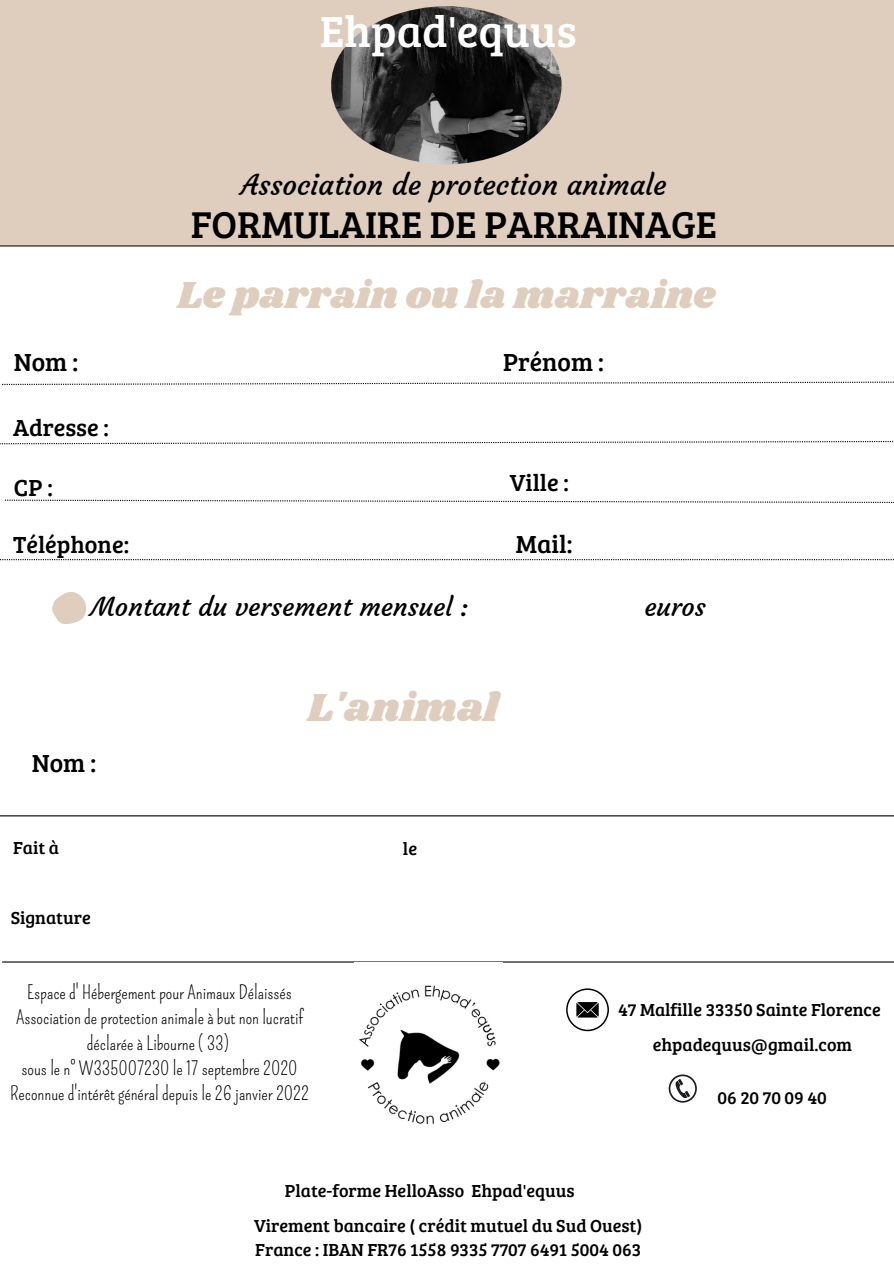
<style>
.page{position:relative;width:894px;height:1264px;background:#fff}
.page>*{position:absolute;margin:0;border:0;box-sizing:border-box;transform-origin:0 0}
.t1{font:44.85px "Bree Serif";color:#fff}
.t2{font:40.5px "Shrikhand";color:#dfcdbd}
.t3{font:39px "Shrikhand";color:#dfcdbd}
.t4{font:38.55px "Bree Serif";color:#000}
.t5{font:28.5px "Courgette";color:#000}
.t6{font:25.95px "Courgette";color:#000}
.t7{font:25.5px "Bree Serif";color:#000}
.t8{font:24px "Bree Serif";color:#000}
.t9{font:18.6px "Pompiere";color:#000}
.t10{font:18.15px "Bree Serif";color:#000}
.t11{font:18px "Bree Serif";color:#000}
</style>
<div class="page">
<div style="left:0;top:0;width:893px;height:245px;background:#dfcdbd"></div>
<hr style="left:0;top:245px;width:893px;height:1px;background:#000">
<hr style="left:0;top:815px;width:893px;height:1px;background:#000">
<hr style="left:2px;top:961px;width:891px;height:1px;background:#000">
<img style="left:331px;top:6px;width:231px;height:158px">
<svg style="left:668px;top:1074px;width:28px;height:28px"></svg>
<svg style="left:566px;top:988px;width:42px;height:43px"></svg>
<svg style="left:52px;top:592px;width:35px;height:32px"></svg>
<img style="left:359px;top:985px;width:141px;height:140px">
<svg style="left:2px;top:381px;width:891px;height:4px"></svg>
<svg style="left:0;top:441px;width:893px;height:3px"></svg>
<svg style="left:5px;top:499px;width:888px;height:4px"></svg>
<svg style="left:0;top:559px;width:893px;height:1px"></svg>
<p class="t1" style="left:319px;top:-1px;width:258px">Ehpad'equus</p>
<p class="t5" style="left:241px;top:167px;width:427px">Association de protection animale</p>
<p class="t4" style="left:191px;top:196px;width:527px">FORMULAIRE DE PARRAINAGE</p>
<p class="t3" style="left:177px;top:268px;width:539px">Le parrain ou la marraine</p>
<p class="t7" style="left:14px;top:344px;width:66px">Nom :</p>
<p class="t7" style="left:503px;top:344px;width:102px">Prénom :</p>
<p class="t8" style="left:13px;top:410px;width:97px">Adresse :</p>
<p class="t8" style="left:14px;top:470px;width:40px">CP:</p>
<p class="t8" style="left:509px;top:465px;width:60px">Ville :</p>
<p class="t8" style="left:13px;top:527px;width:117px">Téléphone:</p>
<p class="t7" style="left:515px;top:525px;width:58px">Mail:</p>
<p class="t6" style="left:91px;top:590px;width:379px">Montant du versement mensuel :</p>
<p class="t6" style="left:644px;top:590px;width:63px">euros</p>
<p class="t7" style="left:32px;top:744px;width:66px">Nom :</p>
<p class="t2" style="left:307px;top:679px;width:192px">L'animal</p>
<p class="t11" style="left:13px;top:834px;width:47px">Fait à</p>
<p class="t10" style="left:403px;top:835px;width:16px">le</p>
<p class="t11" style="left:11px;top:904px;width:81px">Signature</p>
<p class="t9" style="left:27px;top:981px;width:266px">Espace d' Hébergement pour Animaux Délaissés</p>
<p class="t9" style="left:16px;top:1006px;width:288px">Association de protection animale à but non lucratif</p>
<p class="t9" style="left:87px;top:1032px;width:144px">déclarée à Libourne ( 33)</p>
<p class="t9" style="left:22px;top:1057px;width:277px">sous le n° W335007230 le 17 septembre 2020</p>
<p class="t9" style="left:10px;top:1083px;width:300px">Reconnue d'intérêt général depuis le 26 janvier 2022</p>
<p class="t11" style="left:285px;top:1177px;width:291px">Plate-forme HelloAsso Ehpad'equus</p>
<p class="t11" style="left:618px;top:996px;width:264px">47 Malfille 33350 Sainte Florence</p>
<p class="t11" style="left:652px;top:1031px;width:201px">ehpadequus@gmail.com</p>
<p class="t11" style="left:717px;top:1084px;width:111px">06 20 70 09 40</p>
<p class="t11" style="left:254px;top:1212px;width:390px">Virement bancaire ( crédit mutuel du Sud Ouest)</p>
<p class="t11" style="left:255px;top:1236px;width:387px">France : IBAN FR76 1558 9335 7707 6491 5004 063</p>
</div>
